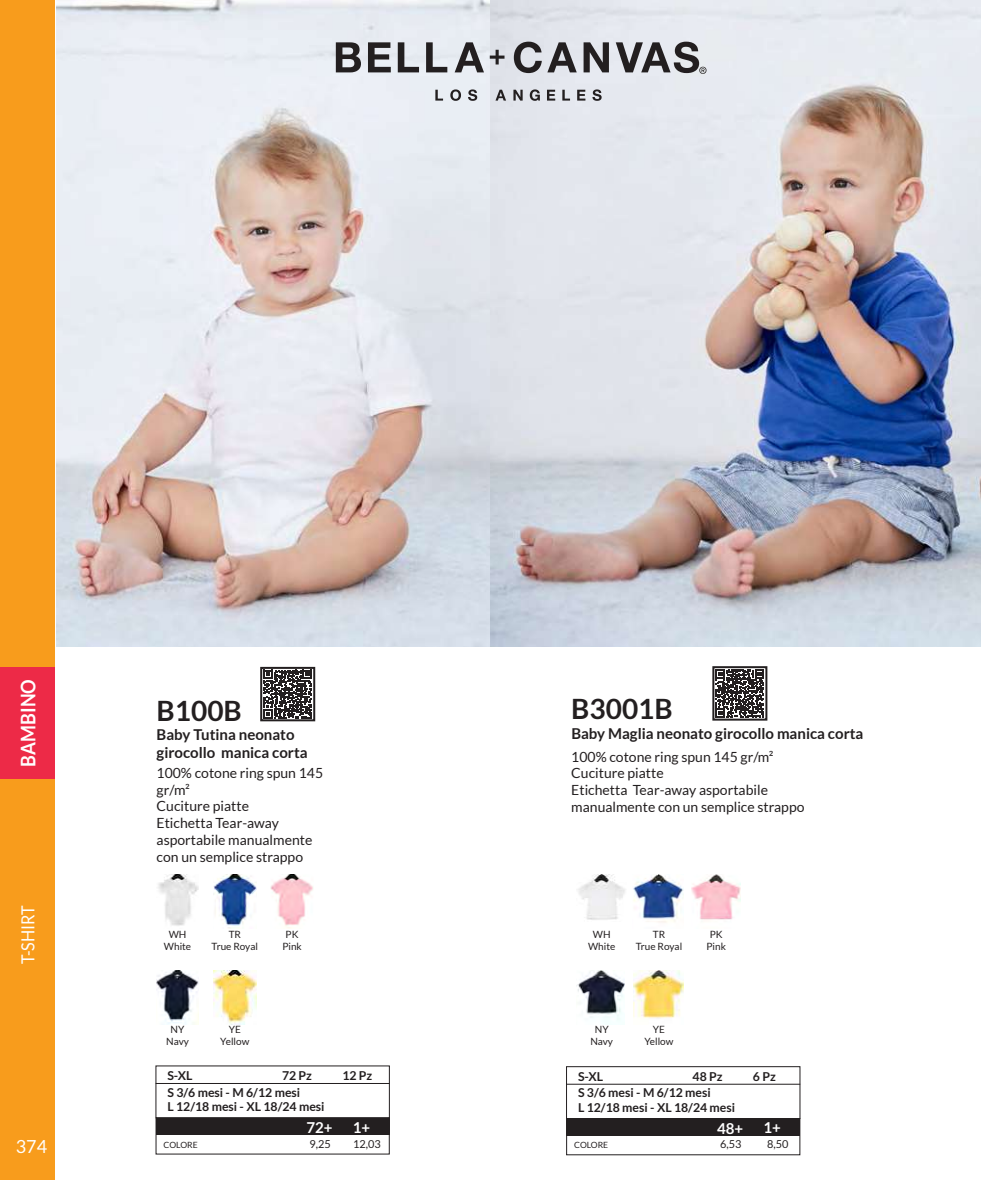
<style>
.page{position:relative;width:981px;height:1180px;background:#fff}
.page>*{position:absolute;margin:0;border:0;box-sizing:border-box;transform-origin:0 0}
.t1{font:700 28px "Lato";color:#231f20}
.t2{font:700 20.2px "Lato";color:#fff;scale:.9 1}
.t3{font:18px "Lato";color:#fff;scale:.9 1}
.t4{font:18px "Lato";color:#fff}
.t5{font:700 15px "Lato";color:#231f20}
.t6{font:700 15px "Lato";color:#fff}
.t7{font:14px/16.8px "Lato";color:#231f20}
.t8{font:700 12.2px/14.8px "Lato";color:#231f20}
.t9{font:11px "Lato";color:#231f20}
.t10{font:10px/12px "Lato";color:#231f20;text-align:center}
.t11{font:8.6px "Lato";color:#231f20}
</style>
<div class="page">
<img style="left:56px;top:0;width:434px;height:646px">
<img style="left:490px;top:0;width:491px;height:646px">
<svg style="left:716px;top:669px;width:48px;height:48px"></svg>
<div style="left:712px;top:666px;width:55px;height:54px;border:2px solid #231f20"></div>
<svg style="left:263px;top:669px;width:49px;height:49px"></svg>
<div style="left:260px;top:666px;width:55px;height:55px;border:2px solid #231f20"></div>
<div style="left:566px;top:1066px;width:234px;height:52px;border:1px solid #231f20"></div>
<hr style="left:156px;top:1082px;width:234px;height:1px;background:#231f20">
<hr style="left:566px;top:1083px;width:234px;height:1px;background:#231f20">
<svg style="left:435px;top:90px;width:8px;height:11px"></svg>
<svg style="left:450px;top:89px;width:11px;height:12px"></svg>
<svg style="left:468px;top:89px;width:9px;height:12px"></svg>
<svg style="left:495px;top:90px;width:11px;height:11px"></svg>
<svg style="left:513px;top:90px;width:10px;height:11px"></svg>
<svg style="left:530px;top:89px;width:10px;height:12px"></svg>
<svg style="left:547px;top:90px;width:8px;height:11px"></svg>
<svg style="left:562px;top:90px;width:8px;height:11px"></svg>
<svg style="left:577px;top:90px;width:8px;height:11px"></svg>
<svg style="left:592px;top:89px;width:10px;height:12px"></svg>
<svg style="left:336px;top:42px;width:25px;height:30px"></svg>
<svg style="left:368px;top:42px;width:23px;height:30px"></svg>
<svg style="left:398px;top:42px;width:21px;height:30px"></svg>
<svg style="left:426px;top:42px;width:21px;height:30px"></svg>
<svg style="left:455px;top:42px;width:29px;height:30px"></svg>
<svg style="left:514px;top:42px;width:63px;height:31px;background:#919196"></svg>
<svg style="left:583px;top:42px;width:26px;height:30px"></svg>
<svg style="left:490px;top:50px;width:14px;height:14px"></svg>
<svg style="left:616px;top:42px;width:90px;height:32px;background:#919295"></svg>
<img style="left:158px;top:874px;width:41px;height:52px">
<img style="left:578px;top:874px;width:47px;height:46px">
<img style="left:156px;top:970px;width:43px;height:54px">
<img style="left:577px;top:970px;width:47px;height:54px">
<img style="left:214px;top:874px;width:42px;height:54px">
<img style="left:633px;top:874px;width:51px;height:49px">
<img style="left:214px;top:970px;width:42px;height:54px">
<img style="left:633px;top:970px;width:50px;height:49px">
<img style="left:271px;top:874px;width:42px;height:54px">
<img style="left:691px;top:874px;width:49px;height:46px">
<div style="left:0;top:0;width:55px;height:1179px;background:#f89c1c"></div>
<div style="left:0;top:667px;width:55px;height:111px;background:#ed2a47"></div>
<div style="left:566px;top:1118px;width:234px;height:17px;background:#231f20"></div>
<div style="left:156px;top:1117px;width:234px;height:17px;background:#231f20"></div>
<h2 class="t2" style="left:16px;top:766px;width:99px;rotate:-90deg">BAMBINO</h2>
<p class="t3" style="left:18px;top:964px;width:67px;rotate:-90deg">T-SHIRT</p>
<p class="t4" style="left:16px;top:1136px;width:33px">374</p>
<h1 class="t1" style="left:157px;top:695px;width:87px">B100B</h1>
<h1 class="t1" style="left:571px;top:693px;width:103px">B3001B</h1>
<p class="t5" style="left:157px;top:726px;width:139px">Baby Tutina neonato</p>
<p class="t5" style="left:571px;top:724px;width:294px">Baby Maglia neonato girocollo manica corta</p>
<p class="t5" style="left:157px;top:744px;width:153px">girocollo manica corta</p>
<p class="t7" style="left:571px;top:748px;width:235px">100% cotone ring spun 145 gr/m²<br>Cuciture piatte<br>Etichetta Tear-away asportabile manualmente con un semplice strappo</p>
<p class="t7" style="left:157px;top:764px;width:168px">100% cotone ring spun 145 gr/m²<br>Cuciture piatte<br>Etichetta Tear-away asportabile manualmente con un semplice strappo</p>
<p class="t10" style="left:164px;top:928px;width:29px">WH<br>White</p>
<p class="t10" style="left:588px;top:928px;width:29px">WH<br>White</p>
<p class="t10" style="left:212px;top:928px;width:48px">TR<br>True Royal</p>
<p class="t10" style="left:636px;top:928px;width:48px">TR<br>True Royal</p>
<p class="t10" style="left:282px;top:928px;width:21px">PK<br>Pink</p>
<p class="t10" style="left:706px;top:928px;width:21px">PK<br>Pink</p>
<p class="t10" style="left:166px;top:1023px;width:24px">NY<br>Navy</p>
<p class="t10" style="left:590px;top:1023px;width:24px">NY<br>Navy</p>
<p class="t10" style="left:220px;top:1023px;width:31px">YE<br>Yellow</p>
<p class="t10" style="left:644px;top:1023px;width:31px">YE<br>Yellow</p>
<p class="t8" style="left:282px;top:1067px;width:32px">72 Pz</p>
<p class="t8" style="left:342px;top:1067px;width:32px">12 Pz</p>
<p class="t8" style="left:167px;top:1084px;width:159px">S 3/6 mesi - M 6/12 mesi<br>L 12/18 mesi - XL 18/24 mesi</p>
<p class="t8" style="left:167px;top:1067px;width:27px">S-XL</p>
<p class="t8" style="left:692px;top:1068px;width:32px">48 Pz</p>
<p class="t8" style="left:753px;top:1068px;width:24px">6 Pz</p>
<p class="t8" style="left:578px;top:1085px;width:159px">S 3/6 mesi - M 6/12 mesi<br>L 12/18 mesi - XL 18/24 mesi</p>
<p class="t8" style="left:578px;top:1068px;width:27px">S-XL</p>
<p class="t6" style="left:306px;top:1118px;width:28px">72+</p>
<p class="t6" style="left:353px;top:1118px;width:19px">1+</p>
<p class="t6" style="left:717px;top:1119px;width:28px">48+</p>
<p class="t6" style="left:763px;top:1119px;width:19px">1+</p>
<p class="t11" style="left:164px;top:1139px;width:36px">COLORE</p>
<p class="t9" style="left:310px;top:1137px;width:23px">9,25</p>
<p class="t9" style="left:353px;top:1137px;width:29px">12,03</p>
<p class="t11" style="left:574px;top:1140px;width:36px">COLORE</p>
<p class="t9" style="left:720px;top:1138px;width:23px">6,53</p>
<p class="t9" style="left:767px;top:1138px;width:23px">8,50</p>
</div>
